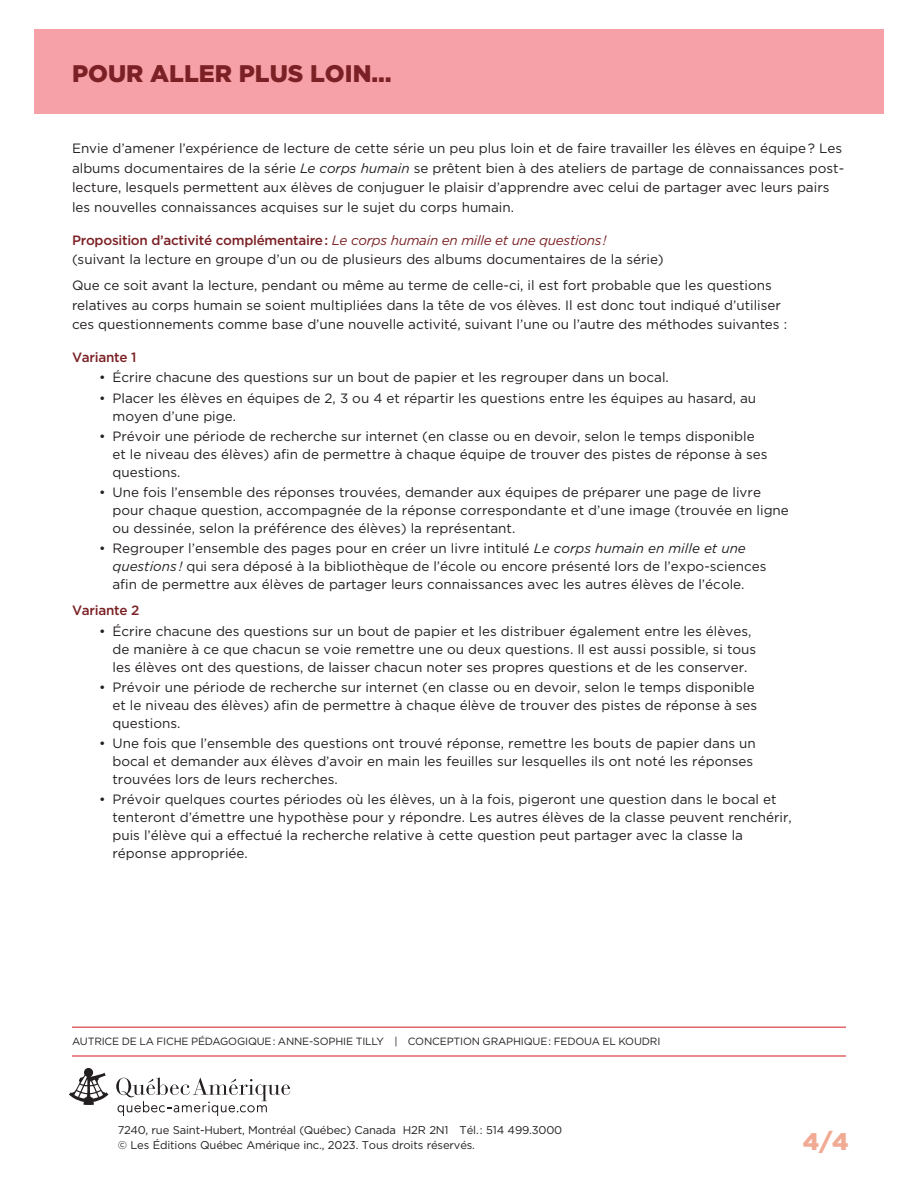
<style>
.page{position:relative;width:918px;height:1188px;background:#fff}
.page>*{position:absolute;margin:0;border:0;box-sizing:border-box;transform-origin:0 0}
.FP_-_Gros_titre{font:900 24px "Gotham";color:#7b2125}
.t1{font:900 24px "Gotham";color:#f1aa93}
.FP_-_texte_courant{font:13.5px/18px "Gotham";color:#231f20}
.FP_-_Question{font:500 13.5px "Gotham";letter-spacing:-.02em;color:#7b2125}
.t2{font:11.25px/15px "Gotham";letter-spacing:-.015em;color:#231f20}
.t3{font:10.5px "Gotham";letter-spacing:-.015em;color:#231f20}
.s1{font-style:italic}
.s2{font-weight:400;font-style:italic}
</style>
<div class="page">
<svg style="left:69px;top:1068px;width:39px;height:37px"></svg>
<svg style="left:116px;top:1077px;width:174px;height:39px"></svg>
<hr style="left:72px;top:1027px;width:774px;height:1px;background:#d71a22">
<hr style="left:72px;top:1056px;width:774px;height:1px;background:#d71a22">
<div style="left:34px;top:29px;width:850px;height:85px;background:#f6a1a7"></div>
<p class="FP_-_Gros_titre" style="left:72px;top:57px;width:321px">POUR ALLER PLUS LOIN…</p>
<p class="FP_-_texte_courant" style="left:72px;top:138px;width:774px;line-height:19.5px">Envie d’amener l’expérience de lecture de cette série un peu plus loin et de faire travailler les élèves en équipe ? Les albums documentaires de la série <span class="s1">Le corps humain</span> se prêtent bien à des ateliers de partage de connaissances post&shy;lecture, lesquels permettent aux élèves de conjuguer le plaisir d’apprendre avec celui de partager avec leurs pairs les nouvelles connaissances acquises sur le sujet du corps humain.</p>
<p class="FP_-_Question" style="left:72px;top:231px;width:536px">Proposition d’activité complémentaire : <span class="s2">Le corps humain en mille et une questions !</span></p>
<p class="FP_-_texte_courant" style="left:72px;top:250px;width:593px">(suivant la lecture en groupe d’un ou de plusieurs des albums documentaires de la série)</p>
<p class="FP_-_texte_courant" style="left:72px;top:276px;width:717px;line-height:19.5px">Que ce soit avant la lecture, pendant ou même au terme de celle-ci, il est fort probable que les questions relatives au corps humain se soient multipliées dans la tête de vos élèves. Il est donc tout indiqué d’utiliser ces questionnements comme base d’une nouvelle activité, suivant l’une ou l’autre des méthodes suivantes :</p>
<p class="FP_-_Question" style="left:72px;top:349px;width:66px">Variante 1</p>
<p class="FP_-_texte_courant" style="left:99px;top:368px;width:571px">• Écrire chacune des questions sur un bout de papier et les regrouper dans un bocal.</p>
<p class="FP_-_texte_courant" style="left:112px;top:389px;width:645px;text-indent:-14px">• Placer les élèves en équipes de 2, 3 ou 4 et répartir les questions entre les équipes au hasard, au moyen d’une pige.</p>
<p class="FP_-_texte_courant" style="left:112px;top:427px;width:657px;text-indent:-14px">• Prévoir une période de recherche sur internet (en classe ou en devoir, selon le temps disponible et le niveau des élèves) afin de permettre à chaque équipe de trouver des pistes de réponse à ses questions.</p>
<p class="FP_-_texte_courant" style="left:112px;top:483px;width:678px;text-indent:-14px">• Une fois l’ensemble des réponses trouvées, demander aux équipes de préparer une page de livre pour chaque question, accompagnée de la réponse correspondante et d’une image (trouvée en ligne ou dessinée, selon la préférence des élèves) la représentant.</p>
<p class="FP_-_texte_courant" style="left:112px;top:539px;width:656px;text-indent:-14px">• Regrouper l’ensemble des pages pour en créer un livre intitulé <span class="s1">Le corps humain en mille et une questions !</span> qui sera déposé à la bibliothèque de l’école ou encore présenté lors de l’expo-sciences afin de permettre aux élèves de partager leurs connaissances avec les autres élèves de l’école.</p>
<p class="FP_-_Question" style="left:72px;top:602px;width:69px">Variante 2</p>
<p class="FP_-_texte_courant" style="left:112px;top:621px;width:645px;text-indent:-14px">• Écrire chacune des questions sur un bout de papier et les distribuer également entre les élèves, de manière à ce que chacun se voie remettre une ou deux questions. Il est aussi possible, si tous les élèves ont des questions, de laisser chacun noter ses propres questions et de les conserver.</p>
<p class="FP_-_texte_courant" style="left:112px;top:678px;width:646px;text-indent:-14px">• Prévoir une période de recherche sur internet (en classe ou en devoir, selon le temps disponible et le niveau des élèves) afin de permettre à chaque élève de trouver des pistes de réponse à ses questions.</p>
<p class="FP_-_texte_courant" style="left:112px;top:734px;width:645px;text-indent:-14px">• Une fois que l’ensemble des questions ont trouvé réponse, remettre les bouts de papier dans un bocal et demander aux élèves d’avoir en main les feuilles sur lesquelles ils ont noté les réponses trouvées lors de leurs recherches.</p>
<p class="FP_-_texte_courant" style="left:112px;top:790px;width:681px;text-indent:-14px">• Prévoir quelques courtes périodes où les élèves, un à la fois, pigeront une question dans le bocal et tenteront d’émettre une hypothèse pour y répondre. Les autres élèves de la classe peuvent renchérir, puis l’élève qui a effectué la recherche relative à cette question peut partager avec la classe la réponse appropriée.</p>
<p class="t3" style="left:72px;top:1034px;width:590px">AUTRICE DE LA FICHE PÉDAGOGIQUE : ANNE-SOPHIE TILLY | CONCEPTION GRAPHIQUE : FEDOUA EL KOUDRI</p>
<p class="t2" style="left:118px;top:1123px;width:446px">7240, rue Saint-Hubert, Montréal (Québec) Canada H2R 2N1 Tél. : 514 499.3000 © Les Éditions Québec Amérique inc., 2023. Tous droits réservés.</p>
<h1 class="t1" style="left:803px;top:1125px;width:47px">4/4</h1>
</div>
